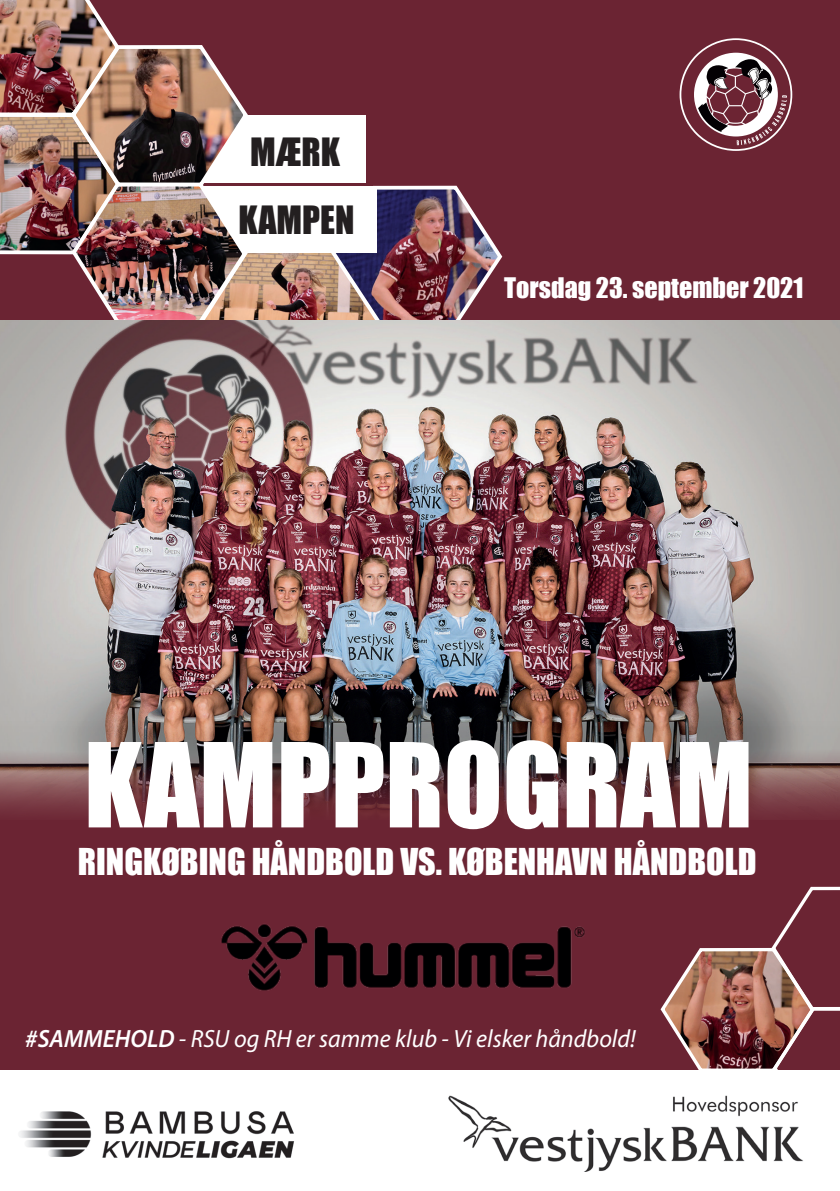
<style>
.page{position:relative;width:840px;height:1191px;background:#fff}
.page>*{position:absolute;margin:0;border:0;box-sizing:border-box;transform-origin:0 0}
.t1{font:108px "Impact";color:#fff}
.t2{font:35.8px "Impact";color:#231f20}
.t3{font:34px "Impact";color:#fff}
.t4{font:26px "Impact";color:#fff}
.t5{font:italic 25px "Myriad Pro";color:#fff}
.s1{font-weight:600}
</style>
<div class="page">
<div style="left:0;top:0;width:839px;height:1070px;background:#6b2433"></div>
<img style="left:0;top:320px;width:839px;height:400px">
<svg style="left:0;top:720px;width:839px;height:220px;background:#68363f"></svg>
<svg style="left:658px;top:883px;width:181px;height:187px;background:#824548"></svg>
<img style="left:19px;top:1111px;width:275px;height:48px">
<svg style="left:679px;top:38px;width:112px;height:113px"></svg>
<img style="left:448px;top:1095px;width:355px;height:76px">
<img style="left:0;top:0;width:504px;height:396px">
<img style="left:220px;top:899px;width:365px;height:116px">
<h2 class="t2" style="left:250px;top:124px;width:91px">MÆRK</h2>
<h2 class="t2" style="left:238px;top:192px;width:117px">KAMPEN</h2>
<p class="t4" style="left:504px;top:267px;width:300px">Torsdag 23. september 2021</p>
<h1 class="t1" style="left:84px;top:701px;width:670px">KAMPPROGRAM</h1>
<h3 class="t3" style="left:78px;top:835px;width:680px">RINGKØBING HÅNDBOLD VS. KØBENHAVN HÅNDBOLD</h3>
<p class="t5" style="left:25px;top:1023px;width:611px"><span class="s1">#SAMMEHOLD</span> - RSU og RH er samme klub - Vi elsker håndbold!</p>
</div>
